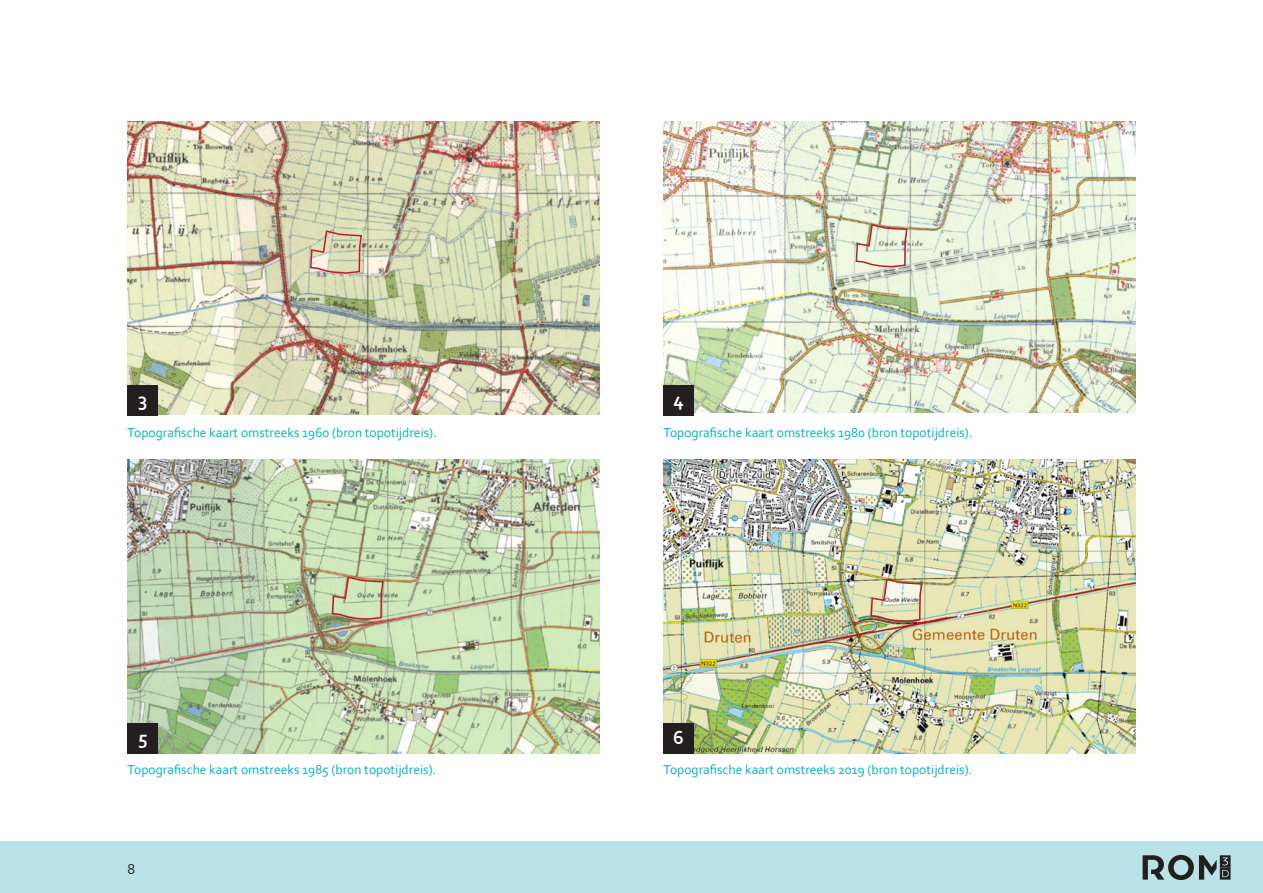
<style>
.page{position:relative;width:1263px;height:893px;background:#fff}
.page>*{position:absolute;margin:0;border:0;box-sizing:border-box;transform-origin:0 0}
.t1{font:700 19.65px "Corbel";color:#fff}
.t2{font:15px "Corbel";color:#231f20}
.t3{font:13.5px "Corbel";color:#00b3bd}
</style>
<div class="page">
<div style="left:0;top:842px;width:1263px;height:51px;background:#bae3e7"></div>
<svg style="left:1143px;top:855px;width:87px;height:25px"></svg>
<img style="left:663px;top:122px;width:472px;height:291px">
<img style="left:663px;top:459px;width:472px;height:294px">
<img style="left:128px;top:122px;width:472px;height:293px">
<img style="left:128px;top:459px;width:472px;height:294px">
<div style="left:128px;top:385px;width:30px;height:30px;background:#231f20"></div>
<div style="left:663px;top:723px;width:30px;height:30px;background:#231f20"></div>
<div style="left:128px;top:723px;width:30px;height:30px;background:#231f20"></div>
<div style="left:663px;top:385px;width:30px;height:30px;background:#231f20"></div>
<img style="left:870px;top:577px;width:53px;height:46px">
<svg style="left:855px;top:223px;width:53px;height:45px;background:#ddd4c1"></svg>
<svg style="left:309px;top:229px;width:54px;height:46px;background:#d2c5aa"></svg>
<svg style="left:331px;top:575px;width:54px;height:46px;background:#c2c29d"></svg>
<h1 class="t1" style="left:138px;top:387px;width:11px">3</h1>
<p class="t3" style="left:128px;top:424px;width:311px">Topografische kaart omstreeks 1960 (bron topotijdreis).</p>
<h1 class="t1" style="left:673px;top:387px;width:12px">4</h1>
<p class="t3" style="left:663px;top:424px;width:311px">Topografische kaart omstreeks 1980 (bron topotijdreis).</p>
<h1 class="t1" style="left:138px;top:725px;width:11px">5</h1>
<h1 class="t1" style="left:673px;top:725px;width:12px">6</h1>
<p class="t3" style="left:128px;top:761px;width:310px">Topografische kaart omstreeks 1985 (bron topotijdreis).</p>
<p class="t2" style="left:128px;top:859px;width:9px">8</p>
<p class="t3" style="left:663px;top:761px;width:310px">Topografische kaart omstreeks 2019 (bron topotijdreis).</p>
</div>
